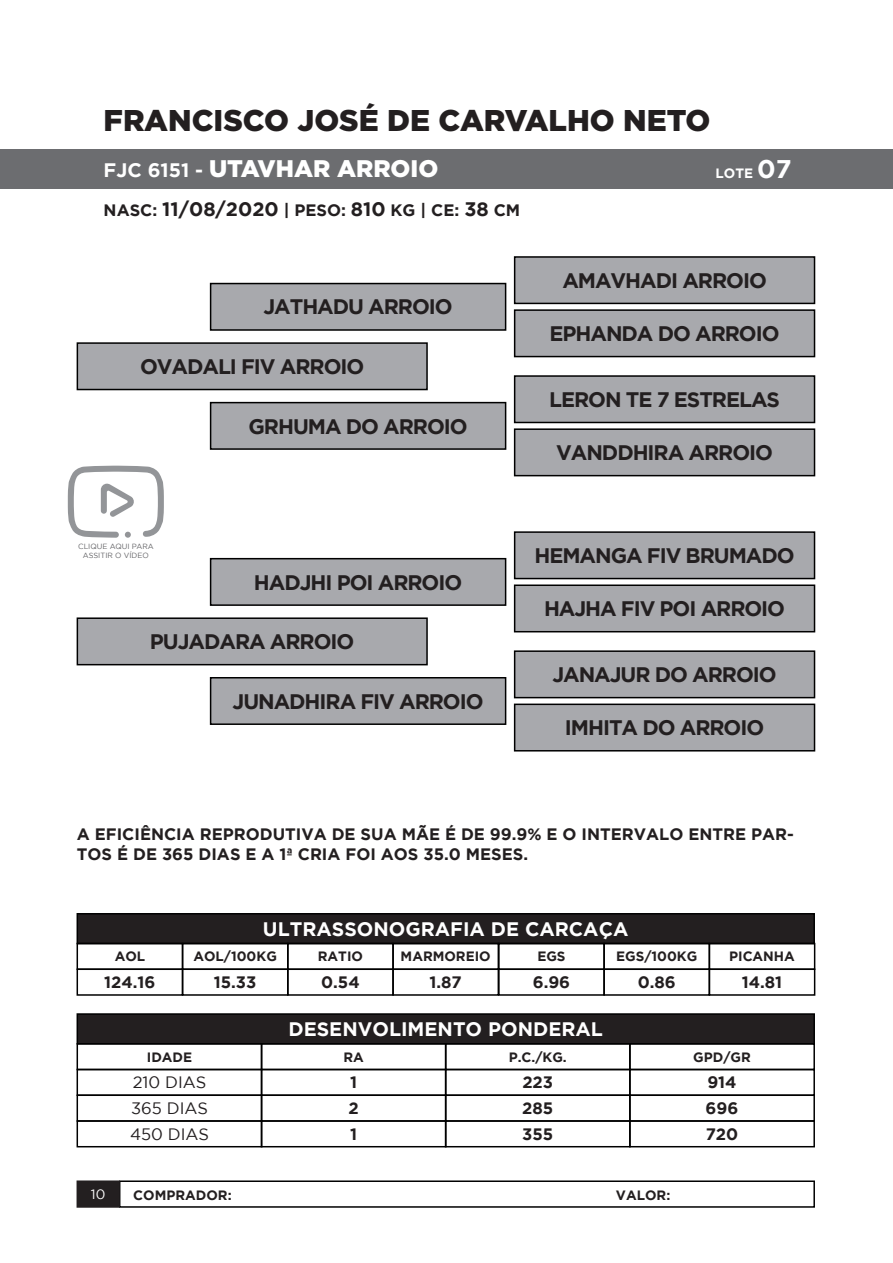
<style>
.page{position:relative;width:893px;height:1263px;background:#fff}
.page>*{position:absolute;margin:0;border:0;box-sizing:border-box;transform-origin:0 0}
.t1{font:900 30px "Gotham";color:#231f20}
.t2{font:900 24px "Gotham";color:#fff}
.t3{font:700 21px "Gotham";letter-spacing:-.05em;color:#231f20}
.t4{font:700 19.5px "Gotham";color:#fff}
.t5{font:700 16.5px/19.8px "Gotham";color:#231f20}
.t6{font:16.5px "Gotham";color:#231f20}
.t7{font:700 13.5px "Gotham";color:#231f20}
.t8{font:700 13.5px "Gotham";color:#fff}
.t9{font:13.5px "Gotham";color:#fff}
.t10{font:7.5px "Gotham";color:#636366}
.s1{font-weight:700;font-size:19.5px}
.s2{font-size:25.5px}
.s3{font-size:19.5px}
</style>
<div class="page">
<div style="left:119px;top:1180px;width:696px;height:28px;border:2px solid #000"></div>
<div style="left:77px;top:1181px;width:42px;height:26px;background:#231f20"></div>
<div style="left:77px;top:1180px;width:43px;height:28px;border:2px solid #231f20"></div>
<div style="left:0;top:149px;width:893px;height:40px;background:#6c6d70"></div>
<div style="left:77px;top:914px;width:737px;height:29px;background:#231f20"></div>
<div style="left:77px;top:913px;width:738px;height:31px;border:2px solid #000"></div>
<div style="left:77px;top:1014px;width:737px;height:30px;background:#231f20"></div>
<div style="left:77px;top:1013px;width:738px;height:31px;border:2px solid #000"></div>
<div style="left:77px;top:943px;width:106px;height:27px;border:2px solid #000"></div>
<div style="left:498px;top:943px;width:107px;height:27px;border:2px solid #000"></div>
<div style="left:287px;top:943px;width:107px;height:27px;border:2px solid #000"></div>
<div style="left:709px;top:943px;width:106px;height:27px;border:2px solid #000"></div>
<div style="left:182px;top:943px;width:107px;height:27px;border:2px solid #000"></div>
<div style="left:603px;top:943px;width:107px;height:27px;border:2px solid #000"></div>
<div style="left:392px;top:943px;width:107px;height:27px;border:2px solid #000"></div>
<div style="left:77px;top:968px;width:106px;height:28px;border:2px solid #000"></div>
<div style="left:498px;top:968px;width:107px;height:28px;border:2px solid #000"></div>
<div style="left:287px;top:968px;width:107px;height:28px;border:2px solid #000"></div>
<div style="left:709px;top:968px;width:106px;height:28px;border:2px solid #000"></div>
<div style="left:182px;top:968px;width:107px;height:28px;border:2px solid #000"></div>
<div style="left:603px;top:968px;width:107px;height:28px;border:2px solid #000"></div>
<div style="left:392px;top:968px;width:107px;height:28px;border:2px solid #000"></div>
<div style="left:77px;top:1043px;width:185px;height:27px;border:2px solid #000"></div>
<div style="left:261px;top:1043px;width:186px;height:27px;border:2px solid #000"></div>
<div style="left:445px;top:1043px;width:186px;height:27px;border:2px solid #000"></div>
<div style="left:629px;top:1043px;width:186px;height:27px;border:2px solid #000"></div>
<div style="left:77px;top:1069px;width:185px;height:27px;border:2px solid #000"></div>
<div style="left:77px;top:1120px;width:185px;height:27px;border:2px solid #000"></div>
<div style="left:261px;top:1069px;width:186px;height:27px;border:2px solid #000"></div>
<div style="left:261px;top:1120px;width:186px;height:27px;border:2px solid #000"></div>
<div style="left:445px;top:1069px;width:186px;height:27px;border:2px solid #000"></div>
<div style="left:445px;top:1120px;width:186px;height:27px;border:2px solid #000"></div>
<div style="left:629px;top:1069px;width:186px;height:27px;border:2px solid #000"></div>
<div style="left:629px;top:1120px;width:186px;height:27px;border:2px solid #000"></div>
<div style="left:77px;top:343px;width:350px;height:46px;background:#a8a9ad"></div>
<div style="left:77px;top:342px;width:351px;height:48px;border:2px solid #000"></div>
<div style="left:77px;top:618px;width:350px;height:47px;background:#a8a9ad"></div>
<div style="left:77px;top:617px;width:351px;height:48px;border:2px solid #000"></div>
<div style="left:211px;top:284px;width:295px;height:46px;background:#a8a9ad"></div>
<div style="left:210px;top:283px;width:296px;height:48px;border:2px solid #000"></div>
<div style="left:515px;top:257px;width:299px;height:46px;background:#a8a9ad"></div>
<div style="left:514px;top:256px;width:301px;height:48px;border:2px solid #000"></div>
<div style="left:515px;top:310px;width:299px;height:47px;background:#a8a9ad"></div>
<div style="left:514px;top:309px;width:301px;height:48px;border:2px solid #000"></div>
<div style="left:515px;top:376px;width:299px;height:46px;background:#a8a9ad"></div>
<div style="left:514px;top:375px;width:301px;height:48px;border:2px solid #000"></div>
<div style="left:515px;top:429px;width:299px;height:47px;background:#a8a9ad"></div>
<div style="left:514px;top:428px;width:301px;height:48px;border:2px solid #000"></div>
<div style="left:211px;top:403px;width:295px;height:46px;background:#a8a9ad"></div>
<div style="left:210px;top:402px;width:296px;height:48px;border:2px solid #000"></div>
<div style="left:211px;top:559px;width:295px;height:46px;background:#a8a9ad"></div>
<div style="left:210px;top:558px;width:296px;height:48px;border:2px solid #000"></div>
<div style="left:515px;top:532px;width:299px;height:46px;background:#a8a9ad"></div>
<div style="left:514px;top:531px;width:301px;height:48px;border:2px solid #000"></div>
<div style="left:515px;top:585px;width:299px;height:47px;background:#a8a9ad"></div>
<div style="left:514px;top:584px;width:301px;height:48px;border:2px solid #000"></div>
<div style="left:515px;top:651px;width:299px;height:47px;background:#a8a9ad"></div>
<div style="left:514px;top:650px;width:301px;height:48px;border:2px solid #000"></div>
<div style="left:515px;top:704px;width:299px;height:47px;background:#a8a9ad"></div>
<div style="left:514px;top:703px;width:301px;height:48px;border:2px solid #000"></div>
<div style="left:211px;top:678px;width:295px;height:46px;background:#a8a9ad"></div>
<div style="left:210px;top:677px;width:296px;height:48px;border:2px solid #000"></div>
<svg style="left:68px;top:466px;width:96px;height:72px"></svg>
<p class="t1" style="left:104px;top:103px;width:608px">FRANCISCO JOSÉ DE CARVALHO NETO</p>
<p class="t2" style="left:104px;top:155px;width:336px"><span class="s1">FJC 6151 -</span> UTAVHAR ARROIO</p>
<p class="t8" style="left:716px;top:165px;width:78px">LOTE <span class="s2">07</span></p>
<p class="t5" style="left:104px;top:200px;width:418px">NASC: <span class="s3">11/08/2020</span> | PESO: <span class="s3">810</span> KG | CE: <span class="s3">38</span> CM</p>
<p class="t3" style="left:263px;top:295px;width:191px">JATHADU ARROIO</p>
<p class="t3" style="left:140px;top:354px;width:226px">OVADALI FIV ARROIO</p>
<p class="t3" style="left:249px;top:414px;width:221px">GRHUMA DO ARROIO</p>
<p class="t3" style="left:562px;top:268px;width:206px">AMAVHADI ARROIO</p>
<p class="t3" style="left:550px;top:321px;width:232px">EPHANDA DO ARROIO</p>
<p class="t3" style="left:549px;top:387px;width:232px">LERON TE 7 ESTRELAS</p>
<p class="t3" style="left:556px;top:440px;width:218px">VANDDHIRA ARROIO</p>
<p class="t10" style="left:78px;top:542px;width:77px">CLIQUE AQUI PARA</p>
<p class="t10" style="left:83px;top:551px;width:67px">ASSITIR O VÍDEO</p>
<p class="t3" style="left:254px;top:570px;width:210px">HADJHI POI ARROIO</p>
<p class="t3" style="left:150px;top:629px;width:206px">PUJADARA ARROIO</p>
<p class="t3" style="left:233px;top:689px;width:253px">JUNADHIRA FIV ARROIO</p>
<p class="t3" style="left:534px;top:543px;width:262px">HEMANGA FIV BRUMADO</p>
<p class="t3" style="left:544px;top:597px;width:243px">HAJHA FIV POI ARROIO</p>
<p class="t3" style="left:552px;top:662px;width:226px">JANAJUR DO ARROIO</p>
<p class="t3" style="left:565px;top:716px;width:201px">IMHITA DO ARROIO</p>
<p class="t5" style="left:77px;top:824px;width:718px">A EFICIÊNCIA REPRODUTIVA DE SUA MÃE É DE 99.9% E O INTERVALO ENTRE PAR-<br>TOS É DE 365 DIAS E A 1ª CRIA FOI AOS 35.0 MESES.</p>
<p class="t4" style="left:263px;top:917px;width:367px">ULTRASSONOGRAFIA DE CARCAÇA</p>
<p class="t7" style="left:115px;top:949px;width:32px">AOL</p>
<p class="t7" style="left:193px;top:949px;width:85px">AOL/100KG</p>
<p class="t7" style="left:318px;top:949px;width:47px">RATIO</p>
<p class="t7" style="left:401px;top:949px;width:92px">MARMOREIO</p>
<p class="t7" style="left:537px;top:949px;width:30px">EGS</p>
<p class="t7" style="left:616px;top:949px;width:83px">EGS/100KG</p>
<p class="t7" style="left:729px;top:949px;width:67px">PICANHA</p>
<p class="t5" style="left:104px;top:972px;width:53px">124.16</p>
<p class="t5" style="left:214px;top:972px;width:44px">15.33</p>
<p class="t5" style="left:321px;top:972px;width:40px">0.54</p>
<p class="t5" style="left:430px;top:972px;width:34px">1.87</p>
<p class="t5" style="left:533px;top:972px;width:39px">6.96</p>
<p class="t5" style="left:638px;top:972px;width:40px">0.86</p>
<p class="t5" style="left:742px;top:972px;width:42px">14.81</p>
<p class="t4" style="left:289px;top:1018px;width:316px">DESENVOLIMENTO PONDERAL</p>
<p class="t7" style="left:147px;top:1049px;width:47px">IDADE</p>
<p class="t7" style="left:343px;top:1049px;width:22px">RA</p>
<p class="t6" style="left:133px;top:1073px;width:75px">210 DIAS</p>
<p class="t6" style="left:130px;top:1125px;width:80px">450 DIAS</p>
<p class="t6" style="left:131px;top:1099px;width:78px">365 DIAS</p>
<p class="t5" style="left:350px;top:1072px;width:8px">1</p>
<p class="t5" style="left:350px;top:1124px;width:8px">1</p>
<p class="t5" style="left:348px;top:1098px;width:12px">2</p>
<p class="t7" style="left:509px;top:1049px;width:60px">P.C./KG.</p>
<p class="t5" style="left:522px;top:1098px;width:33px">285</p>
<p class="t5" style="left:522px;top:1072px;width:32px">223</p>
<p class="t5" style="left:522px;top:1124px;width:33px">355</p>
<p class="t9" style="left:91px;top:1187px;width:16px">10</p>
<p class="t7" style="left:133px;top:1187px;width:100px">COMPRADOR:</p>
<p class="t7" style="left:616px;top:1187px;width:56px">VALOR:</p>
<p class="t7" style="left:693px;top:1049px;width:59px">GPD/GR</p>
<p class="t5" style="left:706px;top:1098px;width:34px">696</p>
<p class="t5" style="left:707px;top:1072px;width:31px">914</p>
<p class="t5" style="left:706px;top:1124px;width:34px">720</p>
</div>
